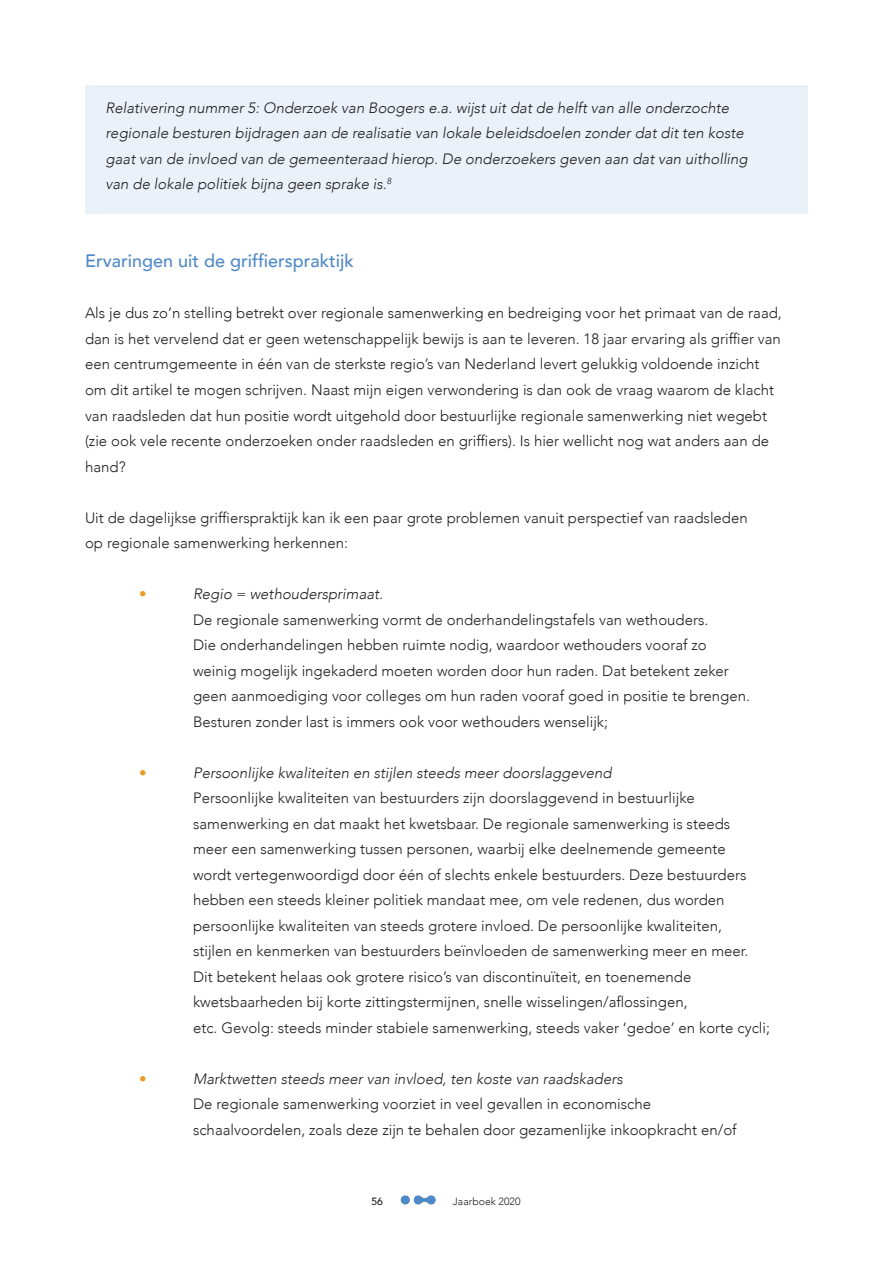
<style>
.page{position:relative;width:893px;height:1263px;background:#fff}
.page>*{position:absolute;margin:0;border:0;box-sizing:border-box;transform-origin:0 0}
.t1{font:500 18px "Avenir";color:#5089c7}
.t2{font:300 15px/25.5px "Avenir";color:#231f20}
.t3{font:italic 300 15px/25.5px "Avenir";color:#231f20}
.t4{font:300 15px "Avenir";color:#e99a27}
.t5{font:300 10.5px "Avenir";color:#231f20}
.t6{font:500 10.5px "Avenir";color:#231f20}
</style>
<div class="page">
<svg style="left:400px;top:1195px;width:36px;height:10px"></svg>
<div style="left:85px;top:85px;width:723px;height:129px;background:#eaf1f8"></div>
<p class="t3" style="left:106px;top:95px;width:644px">Relativering nummer 5: Onderzoek van Boogers e.a. wijst uit dat de helft van alle onderzochte regionale besturen bijdragen aan de realisatie van lokale beleidsdoelen zonder dat dit ten koste gaat van de invloed van de gemeenteraad hierop. De onderzoekers geven aan dat van uitholling van de lokale politiek bijna geen sprake is.<sup>8</sup></p>
<p class="t1" style="left:85px;top:246px;width:270px">Ervaringen uit de griffierspraktijk</p>
<p class="t2" style="left:85px;top:301px;width:698px">Als je dus zo’n stelling betrekt over regionale samenwerking en bedreiging voor het primaat van de raad, dan is het vervelend dat er geen wetenschappelijk bewijs is aan te leveren. 18 jaar ervaring als griffier van een centrumgemeente in één van de sterkste regio’s van Nederland levert gelukkig voldoende inzicht om dit artikel te mogen schrijven. Naast mijn eigen verwondering is dan ook de vraag waarom de klacht van raadsleden dat hun positie wordt uitgehold door bestuurlijke regionale samenwerking niet wegebt (zie ook vele recente onderzoeken onder raadsleden en griffiers). Is hier wellicht nog wat anders aan de hand?</p>
<p class="t2" style="left:85px;top:505px;width:664px">Uit de dagelijkse griffierspraktijk kan ik een paar grote problemen vanuit perspectief van raadsleden op regionale samenwerking herkennen:</p>
<p class="t4" style="left:139px;top:585px;width:9px">•</p>
<p class="t3" style="left:193px;top:581px;width:192px">Regio = wethoudersprimaat.</p>
<p class="t2" style="left:193px;top:607px;width:558px">De regionale samenwerking vormt de onderhandelingstafels van wethouders.<br>Die onderhandelingen hebben ruimte nodig, waardoor wethouders vooraf zo weinig mogelijk ingekaderd moeten worden door hun raden. Dat betekent zeker geen aanmoediging voor colleges om hun raden vooraf goed in positie te brengen.<br>Besturen zonder last is immers ook voor wethouders wenselijk;</p>
<p class="t4" style="left:139px;top:763px;width:9px">•</p>
<p class="t3" style="left:193px;top:760px;width:420px">Persoonlijke kwaliteiten en stijlen steeds meer doorslaggevend</p>
<p class="t2" style="left:193px;top:785px;width:578px">Persoonlijke kwaliteiten van bestuurders zijn doorslaggevend in bestuurlijke samenwerking en dat maakt het kwetsbaar. De regionale samenwerking is steeds<br>meer een samenwerking tussen personen, waarbij elke deelnemende gemeente<br>wordt vertegenwoordigd door één of slechts enkele bestuurders. Deze bestuurders hebben een steeds kleiner politiek mandaat mee, om vele redenen, dus worden persoonlijke kwaliteiten van steeds grotere invloed. De persoonlijke kwaliteiten,<br>stijlen en kenmerken van bestuurders beïnvloeden de samenwerking meer en meer.<br>Dit betekent helaas ook grotere risico’s van discontinuïteit, en toenemende kwetsbaarheden bij korte zittingstermijnen, snelle wisselingen/aflossingen,<br>etc. Gevolg: steeds minder stabiele samenwerking, steeds vaker ‘gedoe’ en korte cycli;</p>
<p class="t4" style="left:139px;top:1069px;width:9px">•</p>
<p class="t3" style="left:193px;top:1066px;width:431px">Marktwetten steeds meer van invloed, ten koste van raadskaders</p>
<p class="t2" style="left:193px;top:1091px;width:545px">De regionale samenwerking voorziet in veel gevallen in economische schaalvoordelen, zoals deze zijn te behalen door gezamenlijke inkoopkracht en/of</p>
<p class="t6" style="left:371px;top:1192px;width:13px">56</p>
<p class="t5" style="left:453px;top:1195px;width:69px">Jaarboek 2020</p>
</div>
